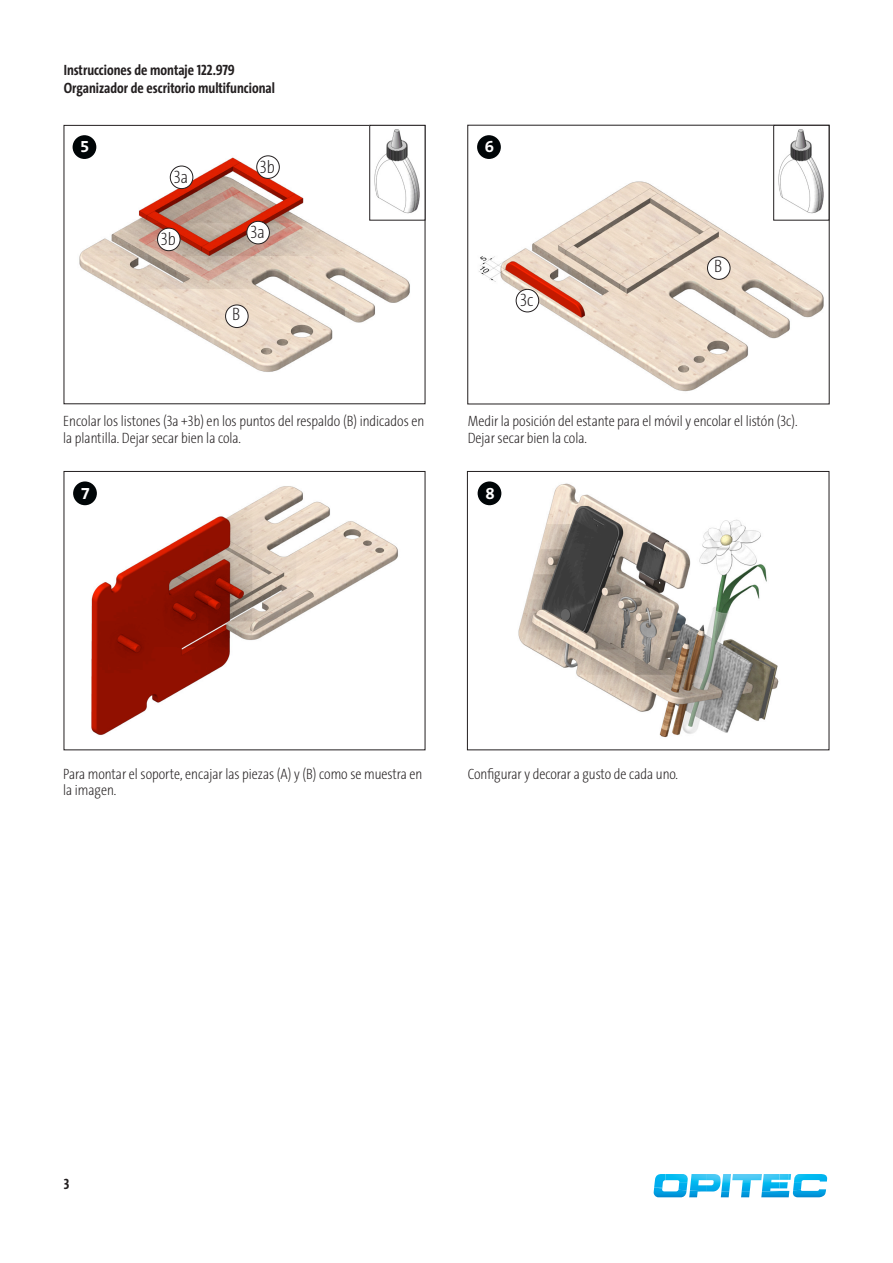
<style>
.page{position:relative;width:893px;height:1263px;background:#fff}
.page>*{position:absolute;margin:0;border:0;box-sizing:border-box;transform-origin:0 0}
.t1{font:200 18px "The Sans Cd LF2";color:#231f20}
.t2{font:700 16.8px "The Sans B W7";color:#fff}
.Anleitung-Info{font:200 15px/16.5px "The Sans Cd LF2";color:#231f20}
.Beschreibung_linksbü{font:700 15px "The Sans Cd LF7";color:#231f20}
</style>
<div class="page">
<svg style="left:653px;top:1174px;width:175px;height:24px"></svg>
<img style="left:479px;top:181px;width:348px;height:211px">
<img style="left:91px;top:486px;width:307px;height:249px">
<img style="left:79px;top:155px;width:344px;height:217px">
<div style="left:476px;top:134px;width:26px;height:26px;background:#000507;border-radius:50%"></div>
<div style="left:475px;top:133px;width:28px;height:28px;border:2px solid #fff;border-radius:50%"></div>
<div style="left:72px;top:134px;width:25px;height:26px;background:#000507;border-radius:50%"></div>
<div style="left:71px;top:133px;width:27px;height:28px;border:2px solid #fff;border-radius:50%"></div>
<div style="left:72px;top:481px;width:26px;height:25px;background:#000507;border-radius:50%"></div>
<div style="left:71px;top:480px;width:28px;height:27px;border:2px solid #fff;border-radius:50%"></div>
<div style="left:370px;top:125px;width:55px;height:95px;background:#fff"></div>
<img style="left:374px;top:129px;width:46px;height:85px">
<div style="left:369px;top:125px;width:56px;height:95px;border:1px solid #231f20"></div>
<img style="left:518px;top:483px;width:261px;height:255px">
<div style="left:467px;top:471px;width:362px;height:279px;border:1px solid #231f20"></div>
<div style="left:477px;top:481px;width:25px;height:25px;background:#000507;border-radius:50%"></div>
<div style="left:476px;top:480px;width:27px;height:27px;border:2px solid #fff;border-radius:50%"></div>
<div style="left:226px;top:305px;width:22px;height:22px;background:#fff;border-radius:50%"></div>
<div style="left:225px;top:305px;width:23px;height:23px;border:1px solid #231f20;border-radius:50%"></div>
<div style="left:170px;top:166px;width:23px;height:23px;background:#fff;border-radius:50%"></div>
<div style="left:170px;top:166px;width:23px;height:23px;border:1px solid #231f20;border-radius:50%"></div>
<div style="left:247px;top:221px;width:22px;height:23px;background:#fff;border-radius:50%"></div>
<div style="left:247px;top:221px;width:23px;height:23px;border:1px solid #231f20;border-radius:50%"></div>
<div style="left:257px;top:156px;width:22px;height:22px;background:#fff;border-radius:50%"></div>
<div style="left:257px;top:156px;width:22px;height:23px;border:1px solid #231f20;border-radius:50%"></div>
<div style="left:158px;top:228px;width:22px;height:23px;background:#fff;border-radius:50%"></div>
<div style="left:157px;top:228px;width:23px;height:23px;border:1px solid #231f20;border-radius:50%"></div>
<div style="left:707px;top:257px;width:23px;height:22px;background:#fff;border-radius:50%"></div>
<div style="left:707px;top:257px;width:23px;height:22px;border:1px solid #231f20;border-radius:50%"></div>
<div style="left:516px;top:289px;width:23px;height:23px;background:#fff;border-radius:50%"></div>
<div style="left:516px;top:289px;width:23px;height:23px;border:1px solid #231f20;border-radius:50%"></div>
<div style="left:774px;top:125px;width:55px;height:95px;background:#fff"></div>
<img style="left:778px;top:129px;width:46px;height:85px">
<div style="left:773px;top:125px;width:56px;height:95px;border:1px solid #231f20"></div>
<p class="Beschreibung_linksbü" style="left:64px;top:60px;width:173px">Instrucciones de montaje 122.979</p>
<p class="Beschreibung_linksbü" style="left:64px;top:78px;width:213px">Organizador de escritorio multifuncional</p>
<p class="t2" style="left:80px;top:136px;width:11px">5</p>
<p class="t1" style="left:174px;top:165px;width:16px">3a</p>
<p class="t1" style="left:161px;top:227px;width:16px">3b</p>
<p class="t1" style="left:260px;top:155px;width:16px">3b</p>
<p class="t1" style="left:250px;top:220px;width:16px">3a</p>
<p class="t1" style="left:232px;top:302px;width:10px">B</p>
<p class="Anleitung-Info" style="left:63px;top:412px;width:363px">Encolar los listones (3a +3b) en los puntos del respaldo (B) indicados en la plantilla. Dejar secar bien la cola.</p>
<p class="t2" style="left:81px;top:482px;width:11px">7</p>
<p class="t2" style="left:485px;top:136px;width:11px">6</p>
<p class="t1" style="left:520px;top:288px;width:15px">3c</p>
<p class="t1" style="left:714px;top:254px;width:10px">B</p>
<p class="Anleitung-Info" style="left:468px;top:412px;width:331px">Medir la posición del estante para el móvil y encolar el listón (3c).</p>
<p class="Anleitung-Info" style="left:468px;top:429px;width:121px">Dejar secar bien la cola.</p>
<p class="t2" style="left:485px;top:482px;width:11px">8</p>
<p class="Anleitung-Info" style="left:63px;top:765px;width:361px">Para montar el soporte, encajar las piezas (A) y (B) como se muestra en la imagen.</p>
<p class="Anleitung-Info" style="left:468px;top:765px;width:212px">Configurar y decorar a gusto de cada uno.</p>
<p class="Beschreibung_linksbü" style="left:64px;top:1174px;width:7px">3</p>
</div>
